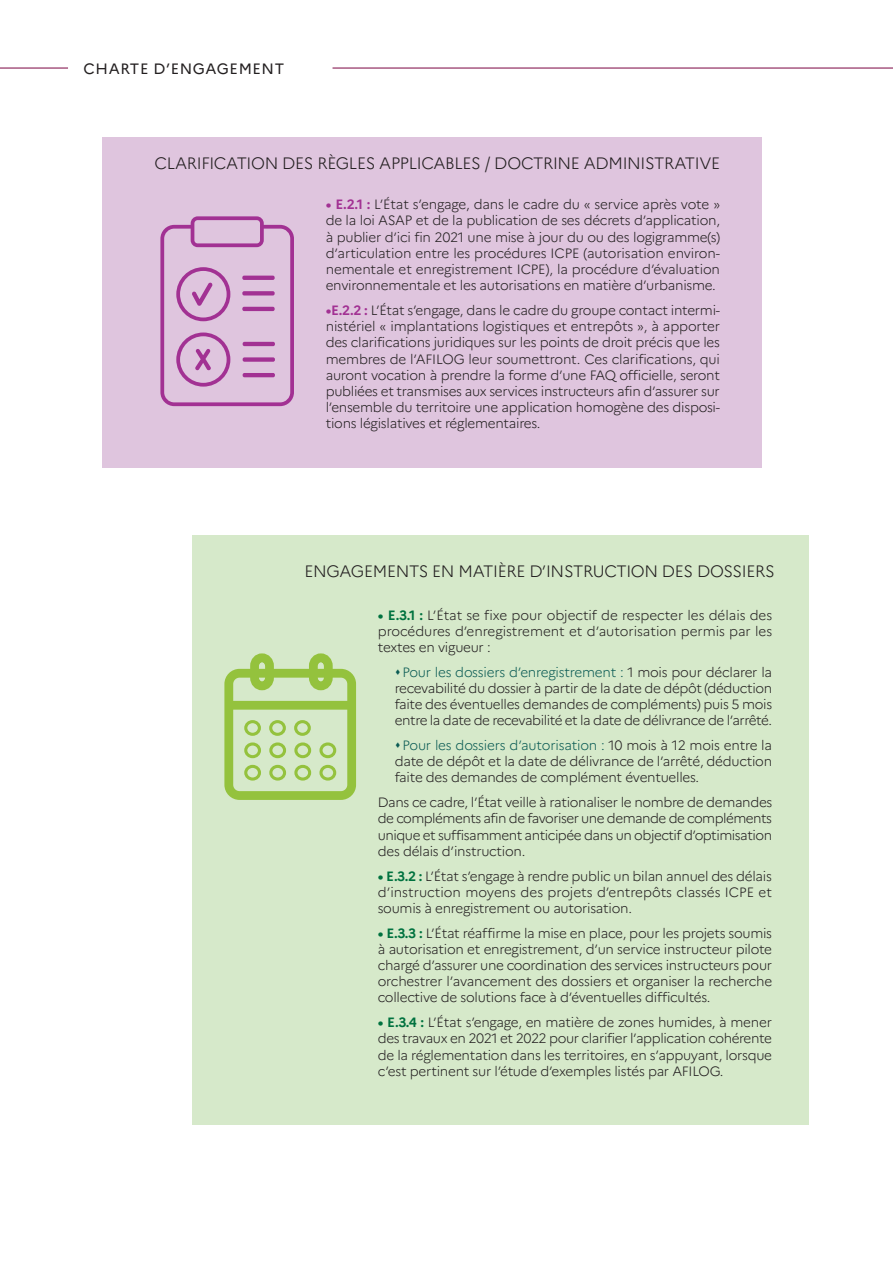
<style>
.page{position:relative;width:893px;height:1263px;background:#fff}
.page>*{position:absolute;margin:0;border:0;box-sizing:border-box;transform-origin:0 0}
.t1{font:300 16.5px "Marianne";letter-spacing:-.02em;color:#231f20}
.t2{font:15px "Marianne";letter-spacing:.04em;color:#231f20}
.texte_courant{font:300 13.5px/16.2px "Marianne";letter-spacing:-.02em;color:#231f20;text-align:justify}
.s1{font-weight:700;color:#a23193}
.s2{font-weight:700;color:#00723f}
.s3{color:#0a5b54}
</style>
<div class="page">
<hr style="left:0;top:68px;width:68px;height:1px;background:#7a0441">
<hr style="left:333px;top:68px;width:560px;height:1px;background:#7a0441">
<div style="left:102px;top:138px;width:659px;height:330px;background:#dfc5de"></div>
<div style="left:192px;top:535px;width:617px;height:590px;background:#d6e9ca"></div>
<svg style="left:160px;top:216px;width:134px;height:190px"></svg>
<div style="left:224px;top:669px;width:132px;height:131px;border:9px solid #94c23d;border-radius:11px"></div>
<svg style="left:305px;top:653px;width:32px;height:38px"></svg>
<svg style="left:246px;top:653px;width:32px;height:38px"></svg>
<div style="left:228px;top:701px;width:127px;height:9px;background:#94c23d"></div>
<svg style="left:244px;top:720px;width:93px;height:61px"></svg>
<p class="t2" style="left:84px;top:57px;width:202px">CHARTE D’ENGAGEMENT</p>
<p class="t1" style="left:154px;top:150px;width:567px">CLARIFICATION DES RÈGLES APPLICABLES / DOCTRINE ADMINISTRATIVE</p>
<p class="texte_courant" style="left:326px;top:195px;width:396px"><span class="s1">• E.2.1 :</span> L’État s’engage, dans le cadre du « service après vote » de la loi ASAP et de la publication de ses décrets d’application, à publier d’ici fin 2021 une mise à jour du ou des logigramme(s) d’articulation entre les procédures ICPE (autorisation environ&shy;nementale et enregistrement ICPE), la procédure d’évaluation environnementale et les autorisations en matière d’urbanisme.</p>
<p class="texte_courant" style="left:326px;top:301px;width:396px"><span class="s1">•E.2.2 :</span> L’État s’engage, dans le cadre du groupe contact intermi&shy;nistériel « implantations logistiques et entrepôts », à apporter des clarifications juridiques sur les points de droit précis que les membres de l’AFILOG leur soumettront. Ces clarifications, qui auront vocation à prendre la forme d’une FAQ officielle, seront publiées et transmises aux services instructeurs afin d’assurer sur l’ensemble du territoire une application homogène des disposi&shy;tions législatives et réglementaires.</p>
<p class="t1" style="left:304px;top:558px;width:472px">ENGAGEMENTS EN MATIÈRE D’INSTRUCTION DES DOSSIERS</p>
<p class="texte_courant" style="left:378px;top:606px;width:396px"><span class="s2">• E.3.1 :</span> L’État se fixe pour objectif de respecter les délais des procédures d’enregistrement et d’autorisation permis par les textes en vigueur :</p>
<p class="texte_courant" style="left:395px;top:663px;width:379px"><span class="s3">▲Pour les dossiers d’enregistrement :</span> 1 mois pour déclarer la recevabilité du dossier à partir de la date de dépôt (déduction faite des éventuelles demandes de compléments) puis 5 mois entre la date de recevabilité et la date de délivrance de l’arrêté.</p>
<p class="texte_courant" style="left:395px;top:736px;width:379px"><span class="s3">▲Pour les dossiers d’autorisation :</span> 10 mois à 12 mois entre la date de dépôt et la date de délivrance de l’arrêté, déduction faite des demandes de complément éventuelles.</p>
<p class="texte_courant" style="left:378px;top:793px;width:396px">Dans ce cadre, l’État veille à rationaliser le nombre de demandes de compléments afin de favoriser une demande de compléments unique et suffisamment anticipée dans un objectif d’optimisation des délais d’instruction.</p>
<p class="texte_courant" style="left:378px;top:866px;width:396px"><span class="s2">• E.3.2 :</span> L’État s’engage à rendre public un bilan annuel des délais d’instruction moyens des projets d’entrepôts classés ICPE et soumis à enregistrement ou autorisation.</p>
<p class="texte_courant" style="left:378px;top:924px;width:396px"><span class="s2">• E.3.3 :</span> L’État réaffirme la mise en place, pour les projets soumis à autorisation et enregistrement, d’un service instructeur pilote chargé d’assurer une coordination des services instructeurs pour orchestrer l’avancement des dossiers et organiser la recherche collective de solutions face à d’éventuelles difficultés.</p>
<p class="texte_courant" style="left:378px;top:1013px;width:396px"><span class="s2">• E.3.4 :</span> L’État s’engage, en matière de zones humides, à mener des travaux en 2021 et 2022 pour clarifier l’application cohérente de la réglementation dans les territoires, en s’appuyant, lorsque c’est pertinent sur l’étude d’exemples listés par AFILOG.</p>
</div>
